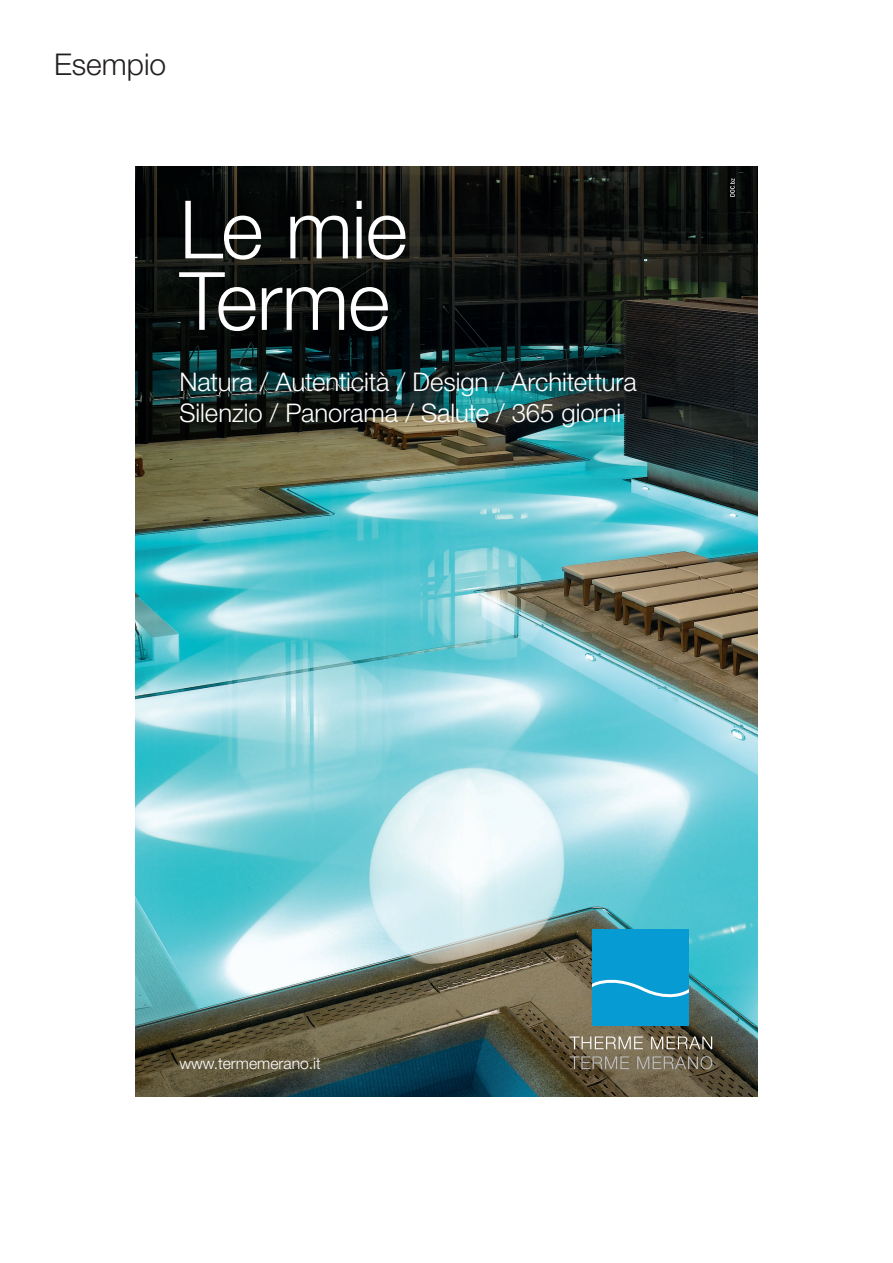
<style>
.page{position:relative;width:893px;height:1263px;background:#fff}
.page>*{position:absolute;margin:0;border:0;box-sizing:border-box;transform-origin:0 0}
.t1{font:300 80.7px/71.4px "Helvetica Neue LT Std";letter-spacing:-.01em;color:#fff}
.t2{font:300 30px "Helvetica Neue LT Std";color:#231f20}
.t3{font:300 25.65px/30.8px "Helvetica Neue LT Std";letter-spacing:-.005em;color:#fff}
.t4{font:300 15.75px "Helvetica Neue LT Std";color:#fff}
</style>
<div class="page">
<img style="left:136px;top:167px;width:621px;height:929px">
<svg style="left:730px;top:178px;width:5px;height:19px"></svg>
<div style="left:593px;top:929px;width:96px;height:97px;background:#069bd2"></div>
<svg style="left:593px;top:979px;width:96px;height:19px"></svg>
<svg style="left:570px;top:1036px;width:73px;height:13px"></svg>
<svg style="left:651px;top:1036px;width:61px;height:13px"></svg>
<svg style="left:569px;top:1056px;width:60px;height:13px"></svg>
<svg style="left:637px;top:1056px;width:75px;height:13px"></svg>
<p class="t2" style="left:54px;top:46px;width:114px">Esempio</p>
<h1 class="t1" style="left:180px;top:192px;width:229px">Le mie<br>Terme</h1>
<p class="t3" style="left:180px;top:366px;width:459px">Natura / Autenticità / Design / Architettura<br>Silenzio / Panorama / Salute / 365 giorni</p>
<p class="t4" style="left:180px;top:1054px;width:143px">www.termemerano.it</p>
</div>
